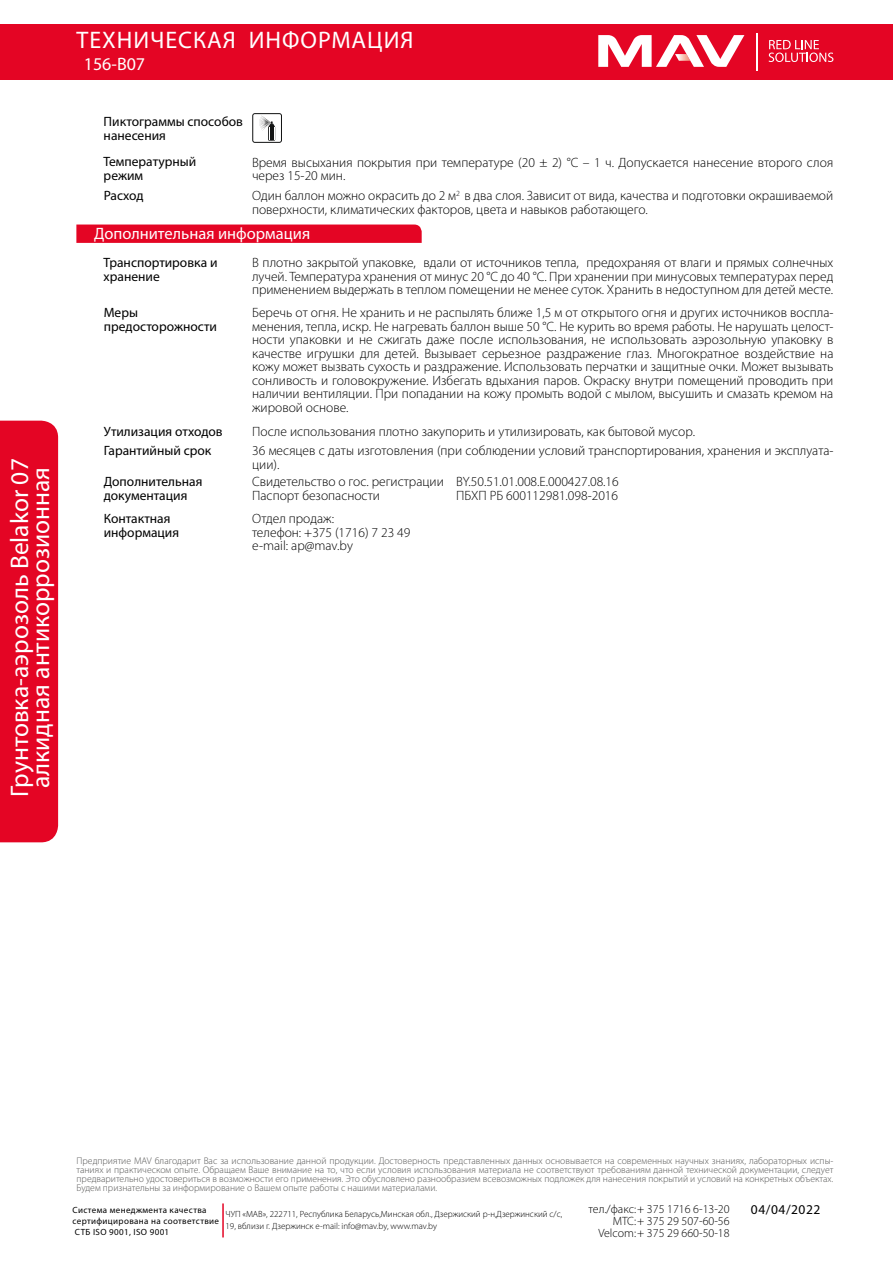
<style>
.page{position:relative;width:893px;height:1263px;background:#fff}
.page>*{position:absolute;margin:0;border:0;box-sizing:border-box;transform-origin:0 0}
.t1{font:25.5px/21px "Myriad Pro";color:#fff;text-align:center}
.t2{font:24px "Myriad Pro";letter-spacing:.04em;color:#fff}
.t3{font:18px "Myriad Pro";color:#fffffd}
.t4{font:16.5px "Myriad Pro";color:#fff}
.t5{font:300 13.5px/13.5px "Myriad Pro";color:#000}
.t6{font:13.5px/13.5px "Myriad Pro";color:#000}
.t7{font:300 12px/12px "Myriad Pro";color:#000;text-align:right}
.t8{font:300 9.75px/9px "Myriad Pro";color:#575756;text-align:justify}
.t9{font:300 9px/12px "Myriad Pro";color:#000}
.t10{font:9px/10.8px "Myriad Pro";letter-spacing:.04em;color:#000}
</style>
<div class="page">
<div style="left:0;top:24px;width:893px;height:55px;background:#e40524"></div>
<div style="left:0;top:421px;width:58px;height:421px;background:#e40524"></div>
<svg style="left:598px;top:35px;width:146px;height:32px"></svg>
<hr style="left:756px;top:33px;width:1px;height:37px;background:#fff">
<svg style="left:769px;top:40px;width:64px;height:22px"></svg>
<hr style="left:222px;top:1203px;width:2px;height:34px;background:#e40524">
<div style="left:76px;top:225px;width:346px;height:18px;background:#e40524"></div>
<svg style="left:252px;top:113px;width:30px;height:30px"></svg>
<h1 class="t1" style="left:9px;top:797px;width:340px;rotate:-90deg">Грунтовка-аэрозоль Belakor 07 алкидная антикоррозионная</h1>
<h2 class="t2" style="left:77px;top:25px;width:338px">ТЕХНИЧЕСКАЯ ИНФОРМАЦИЯ</h2>
<h3 class="t3" style="left:84px;top:53px;width:63px">156-B07</h3>
<p class="t6" style="left:104px;top:115px;width:141px">Пиктограммы способов нанесения</p>
<p class="t6" style="left:104px;top:155px;width:94px">Температурный режим</p>
<p class="t5" style="left:252px;top:155px;width:583px">Время высыхания покрытия при температуре (20 ± 2) °С – 1 ч. Допускается нанесение второго слоя через 15-20 мин.</p>
<p class="t6" style="left:104px;top:188px;width:42px">Расход</p>
<p class="t5" style="left:252px;top:189px;width:583px">Один баллон можно окрасить до 2 м<sup>2</sup> в два слоя. Зависит от вида, качества и подготовки окрашиваемой поверхности, климатических факторов, цвета и навыков работающего.</p>
<p class="t4" style="left:94px;top:223px;width:218px">Дополнительная информация</p>
<p class="t6" style="left:104px;top:256px;width:115px">Транспортировка и хранение</p>
<p class="t5" style="left:252px;top:256px;width:583px;text-align:justify">В плотно закрытой упаковке, вдали от источников тепла, предохраняя от влаги и прямых солнечных лучей. Температура хранения от минус 20 °С до 40 °С. При хранении при минусовых температурах перед применением выдержать в теплом помещении не менее суток. Хранить в недоступном для детей месте.</p>
<p class="t6" style="left:104px;top:306px;width:115px">Меры предосторожности</p>
<p class="t5" style="left:252px;top:306px;width:583px;text-align:justify">Беречь от огня. Не хранить и не распылять ближе 1,5 м от открытого огня и других источников воспла&shy;менения, тепла, искр. Не нагревать баллон выше 50 °C. Не курить во время работы. Не нарушать целост&shy;ности упаковки и не сжигать даже после использования, не использовать аэрозольную упаковку в качестве игрушки для детей. Вызывает серьезное раздражение глаз. Многократное воздействие на кожу может вызвать сухость и раздражение. Использовать перчатки и защитные очки. Может вызывать сонливость и головокружение. Избегать вдыхания паров. Окраску внутри помещений проводить при наличии вентиляции. При попадании на кожу промыть водой с мылом, высушить и смазать кремом на жировой основе.</p>
<p class="t6" style="left:104px;top:424px;width:120px">Утилизация отходов</p>
<p class="t5" style="left:252px;top:424px;width:444px">После использования плотно закупорить и утилизировать, как бытовой мусор.</p>
<p class="t6" style="left:104px;top:444px;width:109px">Гарантийный срок</p>
<p class="t5" style="left:252px;top:444px;width:583px">36 месяцев с даты изготовления (при соблюдении условий транспортирования, хранения и эксплуата&shy;ции).</p>
<p class="t6" style="left:104px;top:475px;width:100px">Дополнительная документация</p>
<p class="t5" style="left:252px;top:475px;width:193px">Свидетельство о гос. регистрации<br>Паспорт безопасности</p>
<p class="t5" style="left:456px;top:475px;width:164px">BY.50.51.01.008.E.000427.08.16<br>ПБХП РБ 600112981.098-2016</p>
<p class="t6" style="left:104px;top:512px;width:77px">Контактная информация</p>
<p class="t5" style="left:252px;top:512px;width:160px">Отдел продаж:<br>телефон: +375 (1716) 7 23 49 e-mail: ap@mav.by</p>
<p class="t8" style="left:77px;top:1156px;width:758px">Предприятие MAV благодарит Вас за использование данной продукции. Достоверность представленных данных основывается на современных научных знаниях, лабораторных испы&shy;таниях и практическом опыте. Обращаем Ваше внимание на то, что если условия использования материала не соответствуют требованиям данной технической документации, следует предварительно удостовериться в возможности его применения. Это обусловлено разнообразием всевозможных подложек для нанесения покрытий и условий на конкретных объектах.<br>Будем признательны за информирование о Вашем опыте работы с нашими материалами.</p>
<p class="t10" style="left:72px;top:1204px;width:148px">Система менеджмента качества сертифицирована на соответствие<br>СТБ ISO 9001, ISO 9001</p>
<p class="t9" style="left:226px;top:1208px;width:338px">ЧУП «МАВ», 222711, Республика Беларусь,Минская обл., Дзержиский р-н,Дзержинский с/с,<br>19, вблизи г. Дзержинск e-mail: info@mav.by, www.mav.by</p>
<p class="t7" style="left:589px;top:1202px;width:143px">тел./факс:+ 375 1716 6-13-20<br>МТС:+ 375 29 507-60-56<br>Velcom:+ 375 29 660-50-18</p>
<p class="t6" style="left:751px;top:1202px;width:71px">04/04/2022</p>
</div>
